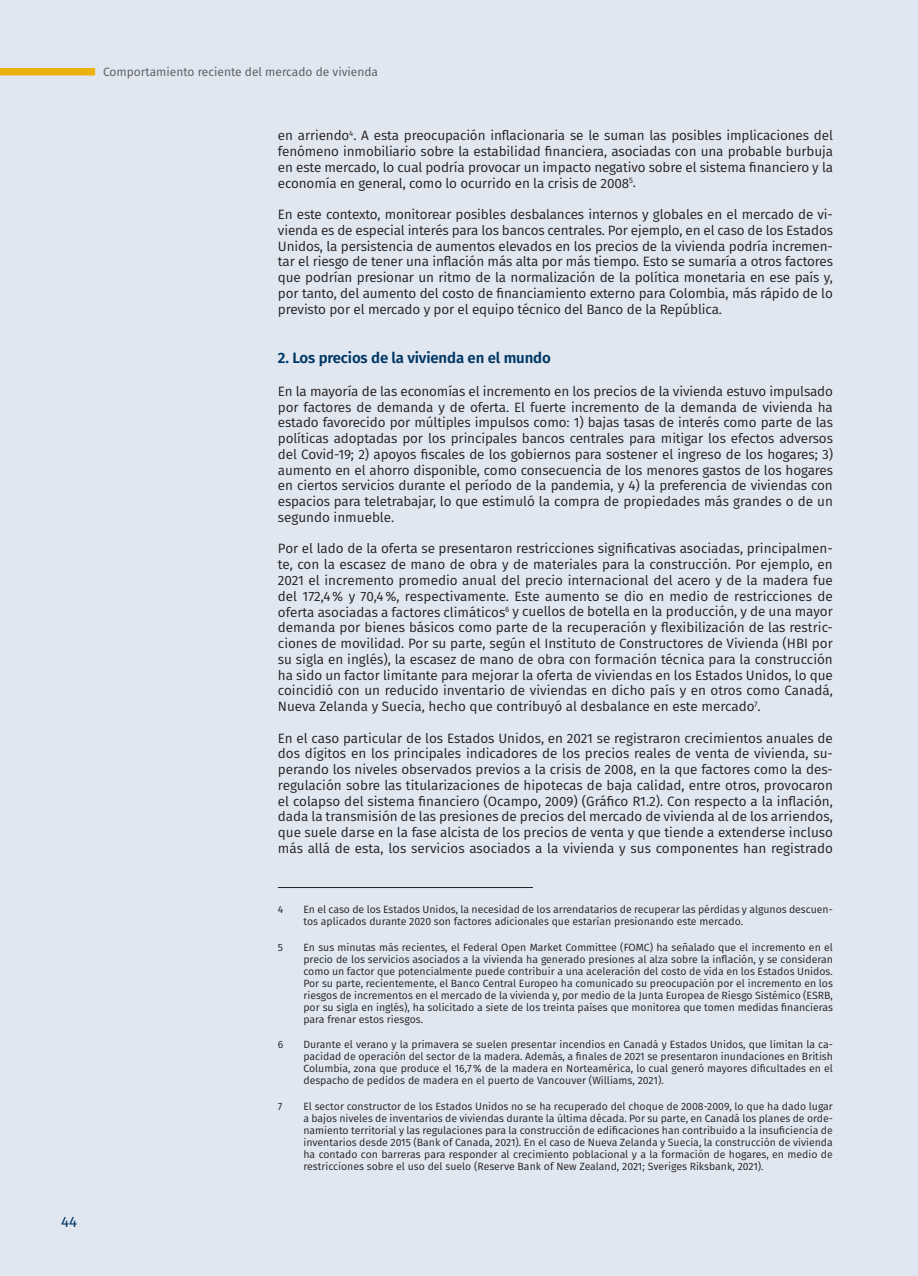
<style>
.page{position:relative;width:918px;height:1276px;background:#e1e7f1}
.page>*{position:absolute;margin:0;border:0;box-sizing:border-box;transform-origin:0 0}
.t1{font:600 15px "Fira Sans";letter-spacing:-.01em;color:#003764}
.t2{font:15px "Fira Sans";color:#003764}
.t3{font:13.5px/15.8px "Fira Sans";letter-spacing:-.005em;color:#231f20;text-align:justify}
.t4{font:12px "Fira Sans";color:#57585a}
.t5{font:10.5px/12px "Fira Sans";color:#231f20;text-align:justify}
</style>
<div class="page">
<hr style="left:278px;top:887px;width:255px;height:1px;background:#231f20">
<div style="left:0;top:68px;width:95px;height:7px;background:#ebb10f"></div>
<p class="t2" style="left:61px;top:1210px;width:17px">44</p>
<p class="t4" style="left:103px;top:63px;width:276px">Comportamiento reciente del mercado de vivienda</p>
<p class="t3" style="left:278px;top:127px;width:557px">en arriendo<sup>4</sup>. A esta preocupación inflacionaria se le suman las posibles implicaciones del fenómeno inmobiliario sobre la estabilidad financiera, asociadas con una probable burbuja en este mercado, lo cual podría provocar un impacto negativo sobre el sistema financiero y la economía en general, como lo ocurrido en la crisis de 2008<sup>5</sup>.</p>
<p class="t3" style="left:278px;top:206px;width:557px">En este contexto, monitorear posibles desbalances internos y globales en el mercado de vi&shy;vienda es de especial interés para los bancos centrales. Por ejemplo, en el caso de los Estados Unidos, la persistencia de aumentos elevados en los precios de la vivienda podría incremen&shy;tar el riesgo de tener una inflación más alta por más tiempo. Esto se sumaría a otros factores que podrían presionar un ritmo de la normalización de la política monetaria en ese país y, por tanto, del aumento del costo de financiamiento externo para Colombia, más rápido de lo previsto por el mercado y por el equipo técnico del Banco de la República.</p>
<p class="t1" style="left:278px;top:345px;width:274px">2. Los precios de la vivienda en el mundo</p>
<p class="t3" style="left:278px;top:383px;width:557px">En la mayoría de las economías el incremento en los precios de la vivienda estuvo impulsado por factores de demanda y de oferta. El fuerte incremento de la demanda de vivienda ha estado favorecido por múltiples impulsos como: 1) bajas tasas de interés como parte de las políticas adoptadas por los principales bancos centrales para mitigar los efectos adversos del Covid-19; 2) apoyos fiscales de los gobiernos para sostener el ingreso de los hogares; 3) aumento en el ahorro disponible, como consecuencia de los menores gastos de los hogares en ciertos servicios durante el período de la pandemia, y 4) la preferencia de viviendas con espacios para teletrabajar, lo que estimuló la compra de propiedades más grandes o de un segundo inmueble.</p>
<p class="t3" style="left:278px;top:540px;width:557px">Por el lado de la oferta se presentaron restricciones significativas asociadas, principalmen&shy;te, con la escasez de mano de obra y de materiales para la construcción. Por ejemplo, en 2021 el incremento promedio anual del precio internacional del acero y de la madera fue del 172,4% y 70,4%, respectivamente. Este aumento se dio en medio de restricciones de oferta asociadas a factores climáticos<sup>6</sup> y cuellos de botella en la producción, y de una mayor demanda por bienes básicos como parte de la recuperación y flexibilización de las restric&shy;ciones de movilidad. Por su parte, según el Instituto de Constructores de Vivienda (HBI por su sigla en inglés), la escasez de mano de obra con formación técnica para la construcción ha sido un factor limitante para mejorar la oferta de viviendas en los Estados Unidos, lo que coincidió con un reducido inventario de viviendas en dicho país y en otros como Canadá, Nueva Zelanda y Suecia, hecho que contribuyó al desbalance en este mercado<sup>7</sup>.</p>
<p class="t3" style="left:278px;top:729px;width:557px">En el caso particular de los Estados Unidos, en 2021 se registraron crecimientos anuales de dos dígitos en los principales indicadores de los precios reales de venta de vivienda, su&shy;perando los niveles observados previos a la crisis de 2008, en la que factores como la des&shy;regulación sobre las titularizaciones de hipotecas de baja calidad, entre otros, provocaron el colapso del sistema financiero (Ocampo, 2009) (Gráfico R1.2). Con respecto a la inflación, dada la transmisión de las presiones de precios del mercado de vivienda al de los arriendos, que suele darse en la fase alcista de los precios de venta y que tiende a extenderse incluso más allá de esta, los servicios asociados a la vivienda y sus componentes han registrado</p>
<p class="t5" style="left:278px;top:903px;width:7px">4</p>
<p class="t5" style="left:303px;top:903px;width:531px">En el caso de los Estados Unidos, la necesidad de los arrendatarios de recuperar las pérdidas y algunos descuen&shy;tos aplicados durante 2020 son factores adicionales que estarían presionando este mercado.</p>
<p class="t5" style="left:278px;top:940px;width:7px">5</p>
<p class="t5" style="left:303px;top:940px;width:531px">En sus minutas más recientes, el Federal Open Market Committee (FOMC) ha señalado que el incremento en el precio de los servicios asociados a la vivienda ha generado presiones al alza sobre la inflación, y se consideran como un factor que potencialmente puede contribuir a una aceleración del costo de vida en los Estados Unidos.<br>Por su parte, recientemente, el Banco Central Europeo ha comunicado su preocupación por el incremento en los riesgos de incrementos en el mercado de la vivienda y, por medio de la Junta Europea de Riesgo Sistémico (ESRB, por su sigla en inglés), ha solicitado a siete de los treinta países que monitorea que tomen medidas financieras para frenar estos riesgos.</p>
<p class="t5" style="left:278px;top:1038px;width:7px">6</p>
<p class="t5" style="left:303px;top:1038px;width:531px">Durante el verano y la primavera se suelen presentar incendios en Canadá y Estados Unidos, que limitan la ca&shy;pacidad de operación del sector de la madera. Además, a finales de 2021 se presentaron inundaciones en British Columbia, zona que produce el 16,7% de la madera en Norteamérica, lo cual generó mayores dificultades en el despacho de pedidos de madera en el puerto de Vancouver (Williams, 2021).</p>
<p class="t5" style="left:278px;top:1099px;width:6px">7</p>
<p class="t5" style="left:303px;top:1099px;width:531px">El sector constructor de los Estados Unidos no se ha recuperado del choque de 2008-2009, lo que ha dado lugar a bajos niveles de inventarios de viviendas durante la última década. Por su parte, en Canadá los planes de orde&shy;namiento territorial y las regulaciones para la construcción de edificaciones han contribuido a la insuficiencia de inventarios desde 2015 (Bank of Canada, 2021). En el caso de Nueva Zelanda y Suecia, la construcción de vivienda ha contado con barreras para responder al crecimiento poblacional y a la formación de hogares, en medio de restricciones sobre el uso del suelo (Reserve Bank of New Zealand, 2021; Sveriges Riksbank, 2021).</p>
</div>
